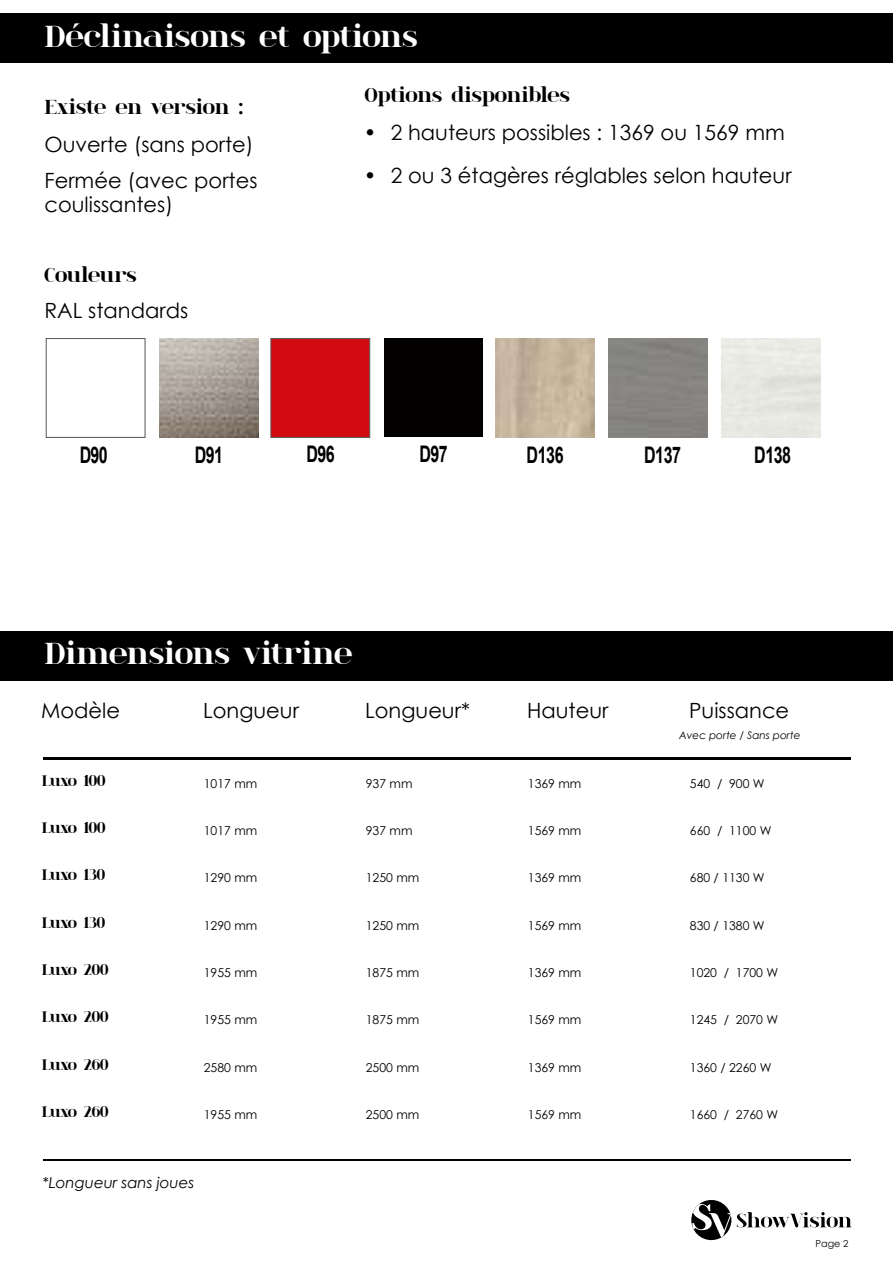
<style>
.page{position:relative;width:893px;height:1263px;background:#fff}
.page>*{position:absolute;margin:0;border:0;box-sizing:border-box;transform-origin:0 0}
.t1{font:700 31.5px "spinwerad";color:#fff}
.t2{font:700 22.95px "Arial";letter-spacing:-.025em;color:#000;scale:.7 1}
.t3{font:21px/36.2px "Century Gothic";color:#000}
.t4{font:700 21px "spinwerad";color:#000}
.t5{font:700 15.75px "spinwerad";color:#000}
.t6{font:italic 15px "Century Gothic";color:#000}
.t7{font:12.3px "Century Gothic";color:#000}
.t8{font:italic 10.5px "Century Gothic";color:#000}
.t9{font:9.6px "Century Gothic";color:#000}
</style>
<div class="page">
<svg style="left:737px;top:1212px;width:114px;height:15px"></svg>
<div style="left:691px;top:1200px;width:40px;height:40px;background:#000;border-radius:50%"></div>
<svg style="left:692px;top:1204px;width:39px;height:34px"></svg>
<div style="left:0;top:14px;width:893px;height:49px;background:#000"></div>
<div style="left:46px;top:338px;width:99px;height:100px;border:1px solid #575756"></div>
<img style="left:159px;top:339px;width:99px;height:98px">
<div style="left:271px;top:338px;width:99px;height:100px;background:#d20a11;border:1px solid #575756"></div>
<div style="left:384px;top:339px;width:99px;height:98px;background:#020100"></div>
<hr style="left:43px;top:757px;width:807px;height:3px;background:#000">
<hr style="left:43px;top:1159px;width:807px;height:2px;background:#000">
<div style="left:0;top:631px;width:893px;height:50px;background:#000"></div>
<h1 class="t1" style="left:45px;top:22px;width:375px">Déclinaisons et options</h1>
<h3 class="t4" style="left:45px;top:98px;width:201px">Existe en version :</h3>
<h3 class="t4" style="left:365px;top:86px;width:207px">Options disponibles</h3>
<h3 class="t3" style="left:364px;top:116px;width:423px">• 2 hauteurs possibles : 1369 ou 1569 mm</h3>
<h3 class="t3" style="left:364px;top:160px;width:429px">• 2 ou 3 étagères réglables selon hauteur</h3>
<h3 class="t3" style="left:45px;top:128px;width:215px">Ouverte (sans porte)<br>Fermée (avec portes</h3>
<h3 class="t3" style="left:45px;top:188px;width:130px">coulissantes)</h3>
<h3 class="t4" style="left:45px;top:266px;width:94px">Couleurs</h3>
<h3 class="t3" style="left:45px;top:294px;width:145px">RAL standards</h3>
<h2 class="t2" style="left:80px;top:446px;width:42px">D90</h2>
<h2 class="t2" style="left:195px;top:446px;width:42px">D91</h2>
<h2 class="t2" style="left:306px;top:445px;width:42px">D96</h2>
<h2 class="t2" style="left:420px;top:445px;width:42px">D97</h2>
<h2 class="t2" style="left:527px;top:446px;width:54px">D136</h2>
<h2 class="t2" style="left:644px;top:446px;width:54px">D137</h2>
<h2 class="t2" style="left:754px;top:446px;width:54px">D138</h2>
<h1 class="t1" style="left:45px;top:640px;width:310px">Dimensions vitrine</h1>
<h3 class="t3" style="left:41px;top:694px;width:80px">Modèle</h3>
<h3 class="t3" style="left:203px;top:694px;width:97px">Longueur</h3>
<h3 class="t3" style="left:365px;top:694px;width:106px">Longueur*</h3>
<h3 class="t3" style="left:527px;top:694px;width:83px">Hauteur</h3>
<h3 class="t3" style="left:689px;top:694px;width:102px">Puissance</h3>
<p class="t8" style="left:679px;top:731px;width:123px">Avec porte / Sans porte</p>
<p class="t5" style="left:42px;top:773px;width:65px">Luxo 100</p>
<p class="t7" style="left:204px;top:778px;width:55px">1017 mm</p>
<p class="t7" style="left:366px;top:778px;width:48px">937 mm</p>
<p class="t7" style="left:528px;top:778px;width:55px">1369 mm</p>
<p class="t7" style="left:690px;top:778px;width:76px">540 / 900 W</p>
<p class="t5" style="left:42px;top:821px;width:65px">Luxo 100</p>
<p class="t7" style="left:204px;top:826px;width:55px">1017 mm</p>
<p class="t7" style="left:366px;top:826px;width:48px">937 mm</p>
<p class="t7" style="left:528px;top:826px;width:55px">1569 mm</p>
<p class="t7" style="left:690px;top:826px;width:83px">660 / 1100 W</p>
<p class="t5" style="left:42px;top:868px;width:65px">Luxo 130</p>
<p class="t7" style="left:204px;top:873px;width:55px">1290 mm</p>
<p class="t7" style="left:366px;top:873px;width:55px">1250 mm</p>
<p class="t7" style="left:528px;top:873px;width:55px">1369 mm</p>
<p class="t7" style="left:690px;top:873px;width:76px">680 / 1130 W</p>
<p class="t5" style="left:42px;top:916px;width:65px">Luxo 130</p>
<p class="t7" style="left:204px;top:920px;width:55px">1290 mm</p>
<p class="t7" style="left:366px;top:920px;width:55px">1250 mm</p>
<p class="t7" style="left:528px;top:920px;width:55px">1569 mm</p>
<p class="t7" style="left:690px;top:920px;width:76px">830 / 1380 W</p>
<p class="t5" style="left:42px;top:963px;width:68px">Luxo 200</p>
<p class="t7" style="left:204px;top:968px;width:55px">1955 mm</p>
<p class="t7" style="left:366px;top:968px;width:55px">1875 mm</p>
<p class="t7" style="left:528px;top:968px;width:55px">1369 mm</p>
<p class="t7" style="left:690px;top:968px;width:90px">1020 / 1700 W</p>
<p class="t5" style="left:42px;top:1010px;width:68px">Luxo 200</p>
<p class="t7" style="left:204px;top:1015px;width:55px">1955 mm</p>
<p class="t7" style="left:366px;top:1015px;width:55px">1875 mm</p>
<p class="t7" style="left:528px;top:1015px;width:55px">1569 mm</p>
<p class="t7" style="left:690px;top:1015px;width:90px">1245 / 2070 W</p>
<p class="t5" style="left:42px;top:1058px;width:68px">Luxo 260</p>
<p class="t7" style="left:204px;top:1063px;width:55px">2580 mm</p>
<p class="t7" style="left:366px;top:1063px;width:55px">2500 mm</p>
<p class="t7" style="left:528px;top:1063px;width:55px">1369 mm</p>
<p class="t7" style="left:690px;top:1063px;width:83px">1360 / 2260 W</p>
<p class="t5" style="left:42px;top:1105px;width:68px">Luxo 260</p>
<p class="t7" style="left:204px;top:1110px;width:55px">1955 mm</p>
<p class="t7" style="left:366px;top:1110px;width:55px">2500 mm</p>
<p class="t7" style="left:528px;top:1110px;width:55px">1569 mm</p>
<p class="t7" style="left:690px;top:1110px;width:90px">1660 / 2760 W</p>
<p class="t6" style="left:43px;top:1176px;width:153px">*Longueur sans joues</p>
<p class="t9" style="left:816px;top:1239px;width:34px">Page 2</p>
</div>
